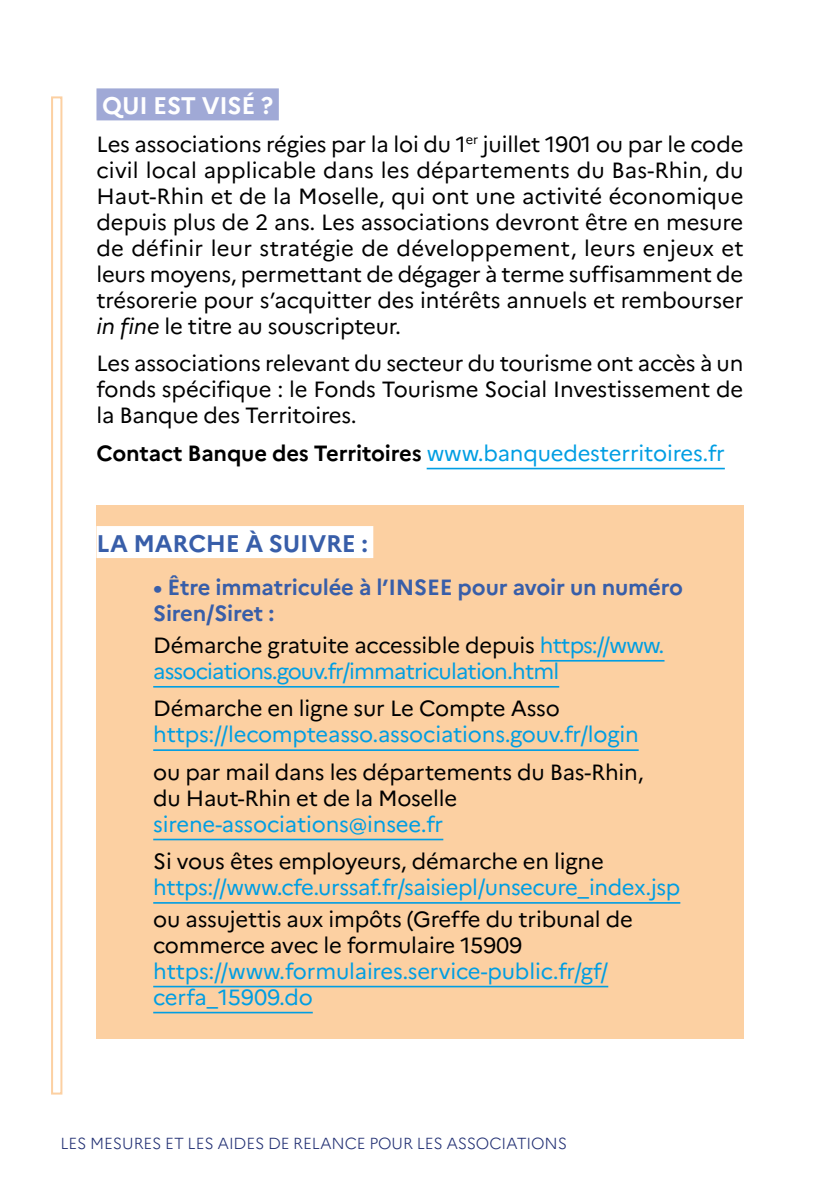
<style>
.page{position:relative;width:840px;height:1191px;background:#fff}
.page>*{position:absolute;margin:0;border:0;box-sizing:border-box;transform-origin:0 0}
.t1{font:700 24px "Marianne";letter-spacing:-.01em;color:#385ea9}
.t2{font:700 24px "Marianne";letter-spacing:-.01em;color:#fff}
.t3{font:22px/26px "Marianne";letter-spacing:-.01em;color:#000;text-align:justify}
.t4{font:22px/26px "Marianne";letter-spacing:-.015em;color:#009ee3}
.t5{font:22px/26px "Marianne";letter-spacing:-.04em;color:#009ee3}
.t6{font:700 22px "Marianne";letter-spacing:-.01em;color:#000}
.t7{font:700 22px/26px "Marianne";letter-spacing:-.01em;color:#385ea9}
.t8{font:300 16px "Marianne";letter-spacing:-.01em;color:#233174}
.s1{font-style:italic}
.s2{font-weight:400;color:#009ee3}
.s3{color:#000}
</style>
<div class="page">
<div style="left:96px;top:88px;width:183px;height:32px;background:#a0a9d6"></div>
<hr style="left:426px;top:468px;width:298px;height:1px;background:#009ee3">
<div style="left:96px;top:506px;width:647px;height:532px;background:#fcd0a2"></div>
<div style="left:96px;top:526px;width:277px;height:32px;background:#fff"></div>
<hr style="left:539px;top:660px;width:125px;height:1px;background:#009ee3">
<hr style="left:153px;top:686px;width:406px;height:1px;background:#009ee3">
<hr style="left:153px;top:749px;width:485px;height:2px;background:#009ee3">
<hr style="left:153px;top:838px;width:290px;height:2px;background:#009ee3">
<hr style="left:153px;top:902px;width:527px;height:1px;background:#009ee3">
<hr style="left:153px;top:985px;width:455px;height:2px;background:#009ee3">
<hr style="left:153px;top:1011px;width:159px;height:2px;background:#009ee3">
<div style="left:51px;top:96px;width:11px;height:998px;border:2px solid #fcd0a2"></div>
<p class="t2" style="left:102px;top:91px;width:173px">QUI EST VISÉ ?</p>
<p class="t3" style="left:96px;top:131px;width:648px">Les associations régies par la loi du 1<sup>er</sup> juillet 1901 ou par le code civil local applicable dans les départements du Bas-Rhin, du Haut-Rhin et de la Moselle, qui ont une activité économique depuis plus de 2 ans. Les associations devront être en mesure de définir leur stratégie de développement, leurs enjeux et leurs moyens, permettant de dégager à terme suffisamment de trésorerie pour s’acquitter des intérêts annuels et rembourser <span class="s1">in fine</span> le titre au souscripteur.</p>
<p class="t3" style="left:96px;top:350px;width:648px">Les associations relevant du secteur du tourisme ont accès à un fonds spécifique : le Fonds Tourisme Social Investissement de la Banque des Territoires.</p>
<p class="t6" style="left:96px;top:439px;width:629px">Contact Banque des Territoires <span class="s2">www.banquedesterritoires.fr</span></p>
<p class="t1" style="left:96px;top:529px;width:273px">LA MARCHE À SUIVRE :</p>
<p class="t7" style="left:153px;top:574px;width:531px">• Être immatriculée à l’INSEE pour avoir un numéro<br>Siren/Siret :</p>
<p class="t5" style="left:153px;top:632px;width:512px"><span class="s3">Démarche gratuite accessible depuis</span> https://www. associations.gouv.fr/immatriculation.html</p>
<p class="t3" style="left:153px;top:695px;width:408px">Démarche en ligne sur Le Compte Asso</p>
<p class="t4" style="left:153px;top:721px;width:486px">https://lecompteasso.associations.gouv.fr/login</p>
<p class="t3" style="left:153px;top:758px;width:491px">ou par mail dans les départements du Bas-Rhin, du Haut-Rhin et de la Moselle</p>
<p class="t4" style="left:153px;top:810px;width:291px">sirene-associations@insee.fr</p>
<p class="t3" style="left:153px;top:848px;width:452px">Si vous êtes employeurs, démarche en ligne</p>
<p class="t4" style="left:153px;top:874px;width:528px">https://www.cfe.urssaf.fr/saisiepl/unsecure_index.jsp</p>
<p class="t3" style="left:153px;top:905px;width:481px">ou assujettis aux impôts (Greffe du tribunal de commerce avec le formulaire 15909</p>
<p class="t4" style="left:153px;top:957px;width:456px">https://www.formulaires.service-public.fr/gf/ cerfa_15909.do</p>
<p class="t8" style="left:60px;top:1134px;width:508px">LES MESURES ET LES AIDES DE RELANCE POUR LES ASSOCIATIONS</p>
</div>
